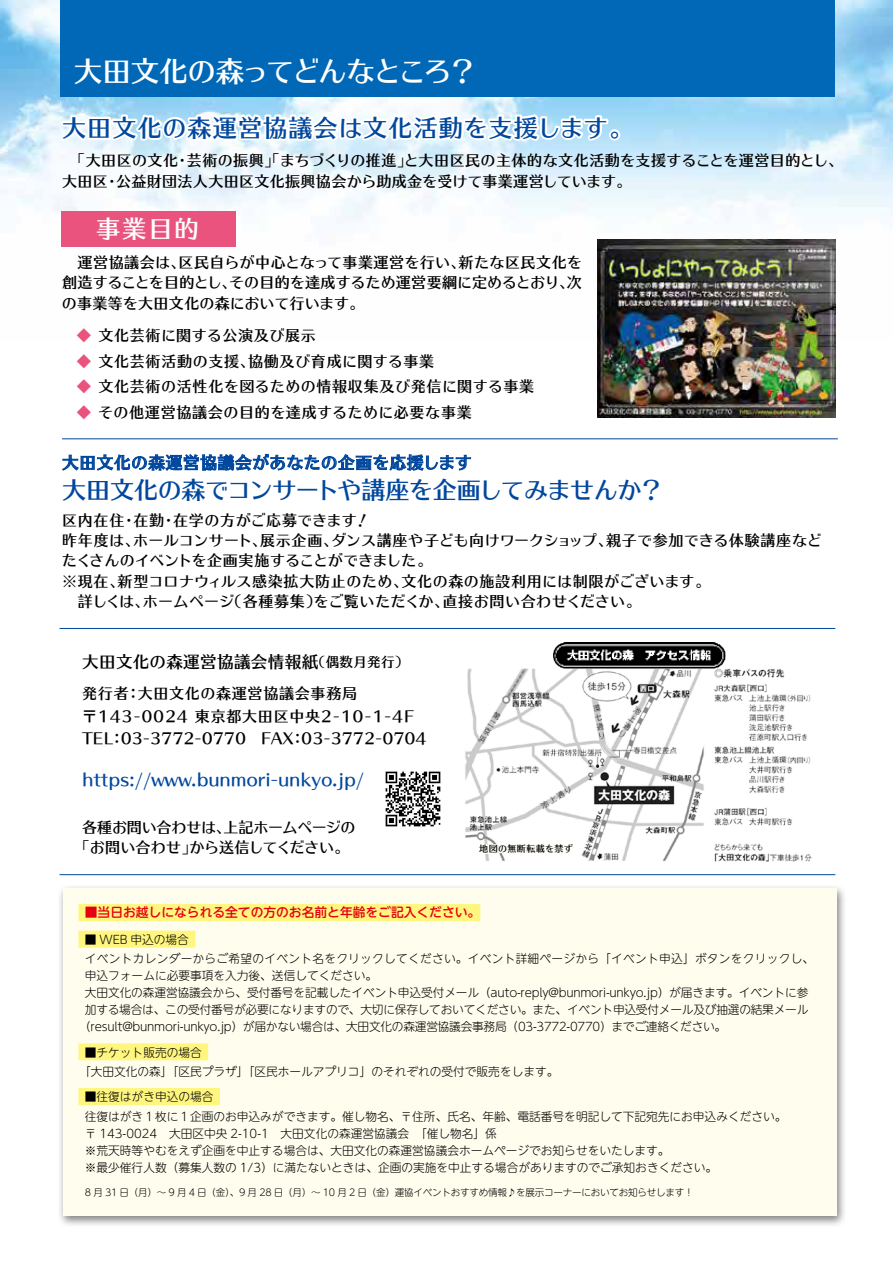
<style>
.page{position:relative;width:893px;height:1263px;background:#fff}
.page>*{position:absolute;margin:0;border:0;box-sizing:border-box;transform-origin:0 0}
.t1{font:28.5px "UD Typos 512 Std";letter-spacing:-.07em;color:#fff}
.t2{font:24.3px "UD Typos 512 Std";color:#fff}
.t3{font:24px "UD Typos 512 Std";letter-spacing:-.02em;color:#00479d}
.t4{font:24px "UD Typos 512 Std";letter-spacing:.05em;color:#00479d}
.t5{font:16.5px "UD Typos 512 Std";letter-spacing:-.01em;color:#00479d}
.t6{font:16.5px "UD Typos 512 Std";letter-spacing:.04em;color:#00479d}
.t7{font:16.5px "UD Typos 512 Std";letter-spacing:.025em;color:#000}
.t8{font:15px/20.2px "UD Typos 512 Std";letter-spacing:.025em;color:#000}
.t9{font:15px/22.5px "UD Typos 512 Std";letter-spacing:.05em;color:#000}
.t10{font:15px/20.2px "UD Typos 512 Std";letter-spacing:-.01em;color:#000;text-align:center}
.t11{font:500 12.75px "UD Shin M Go Pro";color:#e60012}
.t12{font:300 11.7px/19.2px "UD Shin M Go Pro";color:#000}
.t13{font:300 11.7px "UD Shin M Go Pro";letter-spacing:-.02em;color:#000}
.t14{font:300 11.7px/19.2px "UD Shin M Go Pro";letter-spacing:.025em;color:#000}
.t15{font:300 9.6px "UD Shin M Go Pro";letter-spacing:-.025em;color:#000}
.t16{font:9px "UD Typos 512 Std";letter-spacing:.04em;color:#000}
.s1{color:#e9537d}
.s2{font-size:13.5px}
</style>
<div class="page">
<img style="left:0;top:0;width:893px;height:342px">
<div style="left:60px;top:0;width:775px;height:96px;background:#0068b7"></div>
<img style="left:465px;top:668px;width:347px;height:194px">
<div style="left:745px;top:826px;width:64px;height:11px;background:#fff"></div>
<div style="left:745px;top:793px;width:66px;height:11px;background:#fff"></div>
<img style="left:622px;top:642px;width:108px;height:28px">
<svg style="left:476px;top:818px;width:99px;height:40px"></svg>
<img style="left:622px;top:239px;width:213px;height:179px">
<hr style="left:60px;top:628px;width:775px;height:1px;background:#00479d">
<hr style="left:60px;top:874px;width:775px;height:1px;background:#00479d">
<img style="left:385px;top:806px;width:56px;height:21px">
<svg style="left:56px;top:30px;width:566px;height:776px"></svg>
<hr style="left:62px;top:438px;width:776px;height:1px;background:#00479d">
<div style="left:57px;top:884px;width:790px;height:343px;background:#000;opacity:.5"></div>
<div style="left:63px;top:888px;width:774px;height:328px;background:#fffeee"></div>
<div style="left:78px;top:904px;width:402px;height:17px;background:#fff67f"></div>
<div style="left:78px;top:931px;width:117px;height:17px;background:#fff67f"></div>
<div style="left:78px;top:1043px;width:130px;height:17px;background:#fff67f"></div>
<div style="left:78px;top:1088px;width:142px;height:17px;background:#fff67f"></div>
<h1 class="t1" style="left:74px;top:47px;width:405px">大田文化の森ってどんなところ？</h1>
<h3 class="t4" style="left:62px;top:107px;width:572px">大田文化の森運営協議会は文化活動を支援します。</h3>
<p class="t8" style="left:62px;top:150px;width:782px">　「大田区の文化・芸術の振興」「まちづくりの推進」と大田区民の主体的な文化活動を支援することを運営目的とし、大田区・公益財団法人大田区文化振興協会から助成金を受けて事業運営しています。</p>
<h2 class="t2" style="left:96px;top:208px;width:104px">事業目的</h2>
<p class="t8" style="left:62px;top:251px;width:521px;text-align:justify">　運営協議会は、区民自らが中心となって事業運営を行い、新たな区民文化を創造することを目的とし、その目的を達成するため運営要綱に定めるとおり、次の事業等を大田文化の森において行います。</p>
<p class="t9" style="left:76px;top:324px;width:241px"><span class="s1">◆</span> 文化芸術に関する公演及び展示</p>
<p class="t9" style="left:76px;top:349px;width:359px"><span class="s1">◆</span> 文化芸術活動の支援、協働及び育成に関する事業</p>
<p class="t8" style="left:76px;top:376px;width:459px"><span class="s1">◆</span> 文化芸術の活性化を図るための情報収集及び発信に関する事業</p>
<p class="t8" style="left:76px;top:401px;width:397px"><span class="s1">◆</span> その他運営協議会の目的を達成するために必要な事業</p>
<p class="t6" style="left:62px;top:448px;width:411px">大田文化の森運営協議会があなたの企画を応援します</p>
<h3 class="t3" style="left:62px;top:470px;width:603px">大田文化の森でコンサートや講座を企画してみませんか？</h3>
<p class="t8" style="left:62px;top:510px;width:761px">区内在住・在勤・在学の方がご応募できます！<br>昨年度は、ホールコンサート、展示企画、ダンス講座や子ども向けワークショップ、親子で参加できる体験講座などたくさんのイベントを企画実施することができました。<br>※現在、新型コロナウィルス感染拡大防止のため、文化の森の施設利用には制限がございます。<br>　詳しくは、ホームページ（各種募集）をご覧いただくか、直接お問い合わせください。</p>
<p class="t7" style="left:82px;top:648px;width:328px">大田文化の森運営協議会情報紙<span class="s2">（偶数月発行）</span></p>
<p class="t9" style="left:82px;top:681px;width:346px">発行者：大田文化の森運営協議会事務局〒143-0024 東京都大田区中央2-10-1-4F<br>TEL：03-3772-0770　FAX：03-3772-0704</p>
<p class="t5" style="left:82px;top:766px;width:283px">https://www.bunmori-unkyo.jp/</p>
<p class="t10" style="left:75px;top:816px;width:282px">各種お問い合わせは、上記ホームページの「お問い合わせ」から送信してください。</p>
<p class="t16" style="left:479px;top:841px;width:95px">地図の無断転載を禁ず</p>
<p class="t11" style="left:85px;top:902px;width:397px">■当日お越しになられる全ての方のお名前と年齢をご記入ください。</p>
<p class="t14" style="left:85px;top:929px;width:731px">■ WEB 申込の場合<br>イベントカレンダーからご希望のイベント名をクリックしてください。イベント詳細ページから「イベント申込」ボタンをクリックし、</p>
<p class="t12" style="left:85px;top:966px;width:294px">申込フォームに必要事項を入力後、送信してください。</p>
<p class="t12" style="left:85px;top:983px;width:725px">大田文化の森運営協議会から、受付番号を記載したイベント申込受付メール（auto-reply@bunmori-unkyo.jp）が届きます。イベントに参</p>
<p class="t13" style="left:85px;top:1000px;width:725px">加する場合は、この受付番号が必要になりますので、大切に保存しておいてください。また、イベント申込受付メール及び抽選の結果メール</p>
<p class="t13" style="left:79px;top:1017px;width:649px">（result@bunmori-unkyo.jp）が届かない場合は、大田文化の森運営協議会事務局（03-3772-0770）までご連絡ください。</p>
<p class="t12" style="left:79px;top:1042px;width:481px;text-indent:6px">■チケット販売の場合<br>「大田文化の森」「区民プラザ」「区民ホールアプリコ」のそれぞれの受付で販売をします。</p>
<p class="t12" style="left:85px;top:1087px;width:703px">■往復はがき申込の場合<br>往復はがき１枚に１企画のお申込みができます。催し物名、〒住所、氏名、年齢、電話番号を明記して下記宛先にお申込みください。</p>
<p class="t12" style="left:85px;top:1124px;width:634px;line-height:17px">〒 143-0024　大田区中央 2-10-1　大田文化の森運営協議会　「催し物名」係<br>※荒天時等やむをえず企画を中止する場合は、大田文化の森運営協議会ホームページでお知らせをいたします。<br>※最少催行人数（募集人数の 1/3）に満たないときは、企画の実施を中止する場合がありますのでご承知おきください。</p>
<p class="t15" style="left:85px;top:1185px;width:610px">8 月 31 日（月）～ 9 月 4 日（金）、9 月 28 日（月）～ 10 月 2 日（金）運協イベントおすすめ情報♪を展示コーナーにおいてお知らせします！</p>
</div>
